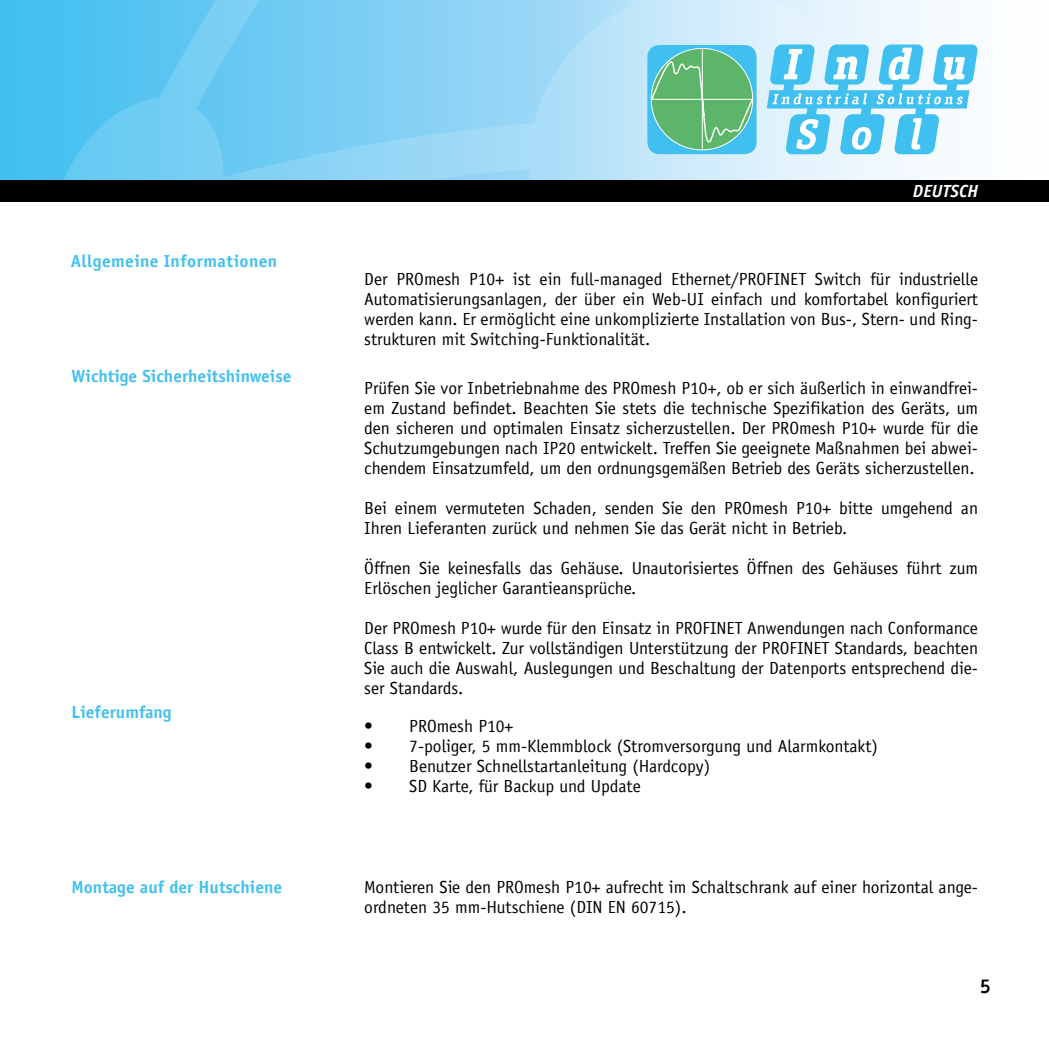
<style>
.page{position:relative;width:1049px;height:1049px;background:#fff}
.page>*{position:absolute;margin:0;border:0;box-sizing:border-box;transform-origin:0 0}
.t1{font:700 20px "Officina Sans";color:#000}
.t2{font:17.5px/20px "Officina Sans";color:#000;text-align:justify}
.t3{font:700 17.5px "Officina Sans";color:#41c0f0}
.t4{font:700 17.5px "Officina Sans";letter-spacing:.02em;color:#41c0f0}
.t5{font:italic 700 17.5px "Officina Sans";color:#fff}
</style>
<div class="page">
<svg style="left:1px;top:0;width:1048px;height:181px;background:#96d7f4"></svg>
<div style="left:0;top:181px;width:1049px;height:21px;background:#000"></div>
<div style="left:647px;top:45px;width:109px;height:109px;background:#40c0f0;border-radius:12px"></div>
<svg style="left:767px;top:45px;width:211px;height:109px"></svg>
<svg style="left:650px;top:48px;width:103px;height:103px"></svg>
<hr style="left:0;top:0;width:1px;height:181px;background:#41c0f0">
<p class="t4" style="left:71px;top:250px;width:208px">Allgemeine Informationen</p>
<p class="t3" style="left:72px;top:365px;width:222px">Wichtige Sicherheitshinweise</p>
<p class="t3" style="left:72px;top:701px;width:102px">Lieferumfang</p>
<p class="t5" style="left:913px;top:181px;width:67px">DEUTSCH</p>
<p class="t2" style="left:364px;top:269px;width:615px">Der PROmesh P10+ ist ein full-managed Ethernet/PROFINET Switch für industrielle Automatisierungsanlagen, der über ein Web-UI einfach und komfortabel konfiguriert werden kann. Er ermöglicht eine unkomplizierte Installation von Bus-, Stern- und Ring&shy;strukturen mit Switching-Funktionalität.</p>
<p class="t2" style="left:364px;top:378px;width:615px">Prüfen Sie vor Inbetriebnahme des PROmesh P10+, ob er sich äußerlich in einwandfrei&shy;em Zustand befindet. Beachten Sie stets die technische Spezifikation des Geräts, um den sicheren und optimalen Einsatz sicherzustellen. Der PROmesh P10+ wurde für die Schutzumgebungen nach IP20 entwickelt. Treffen Sie geeignete Maßnahmen bei abwei&shy;chendem Einsatzumfeld, um den ordnungsgemäßen Betrieb des Geräts sicherzustellen.</p>
<p class="t2" style="left:364px;top:498px;width:615px">Bei einem vermuteten Schaden, senden Sie den PROmesh P10+ bitte umgehend an<br>Ihren Lieferanten zurück und nehmen Sie das Gerät nicht in Betrieb.</p>
<p class="t2" style="left:364px;top:558px;width:615px">Öffnen Sie keinesfalls das Gehäuse. Unautorisiertes Öffnen des Gehäuses führt zum<br>Erlöschen jeglicher Garantieansprüche.</p>
<p class="t2" style="left:364px;top:618px;width:615px">Der PROmesh P10+ wurde für den Einsatz in PROFINET Anwendungen nach Conformance Class B entwickelt. Zur vollständigen Unterstützung der PROFINET Standards, beachten Sie auch die Auswahl, Auslegungen und Beschaltung der Datenports entsprechend die&shy;ser Standards.</p>
<p class="t2" style="left:364px;top:716px;width:151px">• PROmesh P10+</p>
<p class="t2" style="left:364px;top:736px;width:515px">• 7-poliger, 5 mm-Klemmblock (Stromversorgung und Alarmkontakt)</p>
<p class="t2" style="left:364px;top:756px;width:347px">• Benutzer Schnellstartanleitung (Hardcopy)</p>
<p class="t2" style="left:364px;top:776px;width:278px">• SD Karte, für Backup und Update</p>
<p class="t3" style="left:72px;top:876px;width:212px">Montage auf der Hutschiene</p>
<p class="t2" style="left:364px;top:877px;width:615px">Montieren Sie den PROmesh P10+ aufrecht im Schaltschrank auf einer horizontal ange&shy;ordneten 35 mm-Hutschiene (DIN EN 60715).</p>
<p class="t1" style="left:980px;top:973px;width:13px">5</p>
</div>
